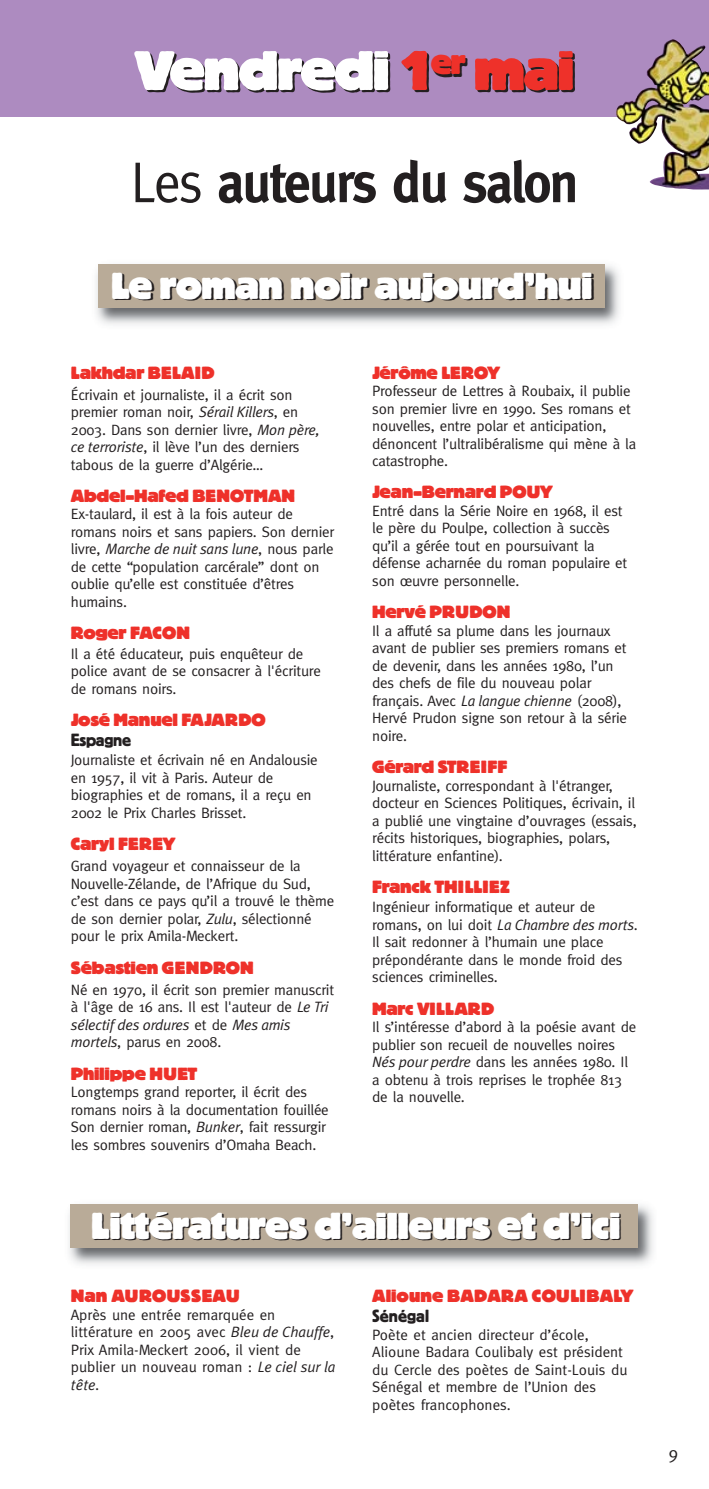
<style>
.page{position:relative;width:709px;height:1489px;background:#fff}
.page>*{position:absolute;margin:0;border:0;box-sizing:border-box;transform-origin:0 0}
.t1{font:700 57.5px "Meta";letter-spacing:-.035em;color:#231f20;scale:.94 1}
.t2{font:800 55px "Block BE";letter-spacing:-.03em;color:#231f20}
.t3{font:800 37px "Block BE";letter-spacing:-.015em;color:#231f20}
.t4{font:800 17.5px "Block BE";letter-spacing:-.015em;color:#ee312a}
.t5{font:17.5px "Block BE";letter-spacing:-.01em;color:#231f20}
.t6{font:800 17.5px "Block BE";letter-spacing:.02em;color:#ee312a}
.t7{font:800 17.5px "Block BE";letter-spacing:.005em;color:#ee312a}
.t8{font:17.5px "Meta";color:#231f20}
.t9{font:15px/17.5px "Meta";letter-spacing:-.015em;color:#231f20}
.t10{font:italic 15px "Meta Plus Normal";letter-spacing:-.015em;color:#231f20}
.s1{font-weight:400}
.s2{font-family:"Meta Plus Normal";font-style:italic}
.s3{font-family:"Meta";font-style:normal}
</style>
<div class="page">
<div style="left:0;top:0;width:709px;height:117px;background:#ad8bc0"></div>
<img style="left:616px;top:39px;width:93px;height:151px">
<img style="left:96px;top:265px;width:524px;height:60px">
<div style="left:98px;top:264px;width:507px;height:43px;background:#b9ab98"></div>
<img style="left:69px;top:1204px;width:584px;height:61px">
<div style="left:71px;top:1204px;width:567px;height:43px;background:#b9ab98"></div>
<h2 class="t2" style="left:136px;top:53px;width:441px">Vendredi 1<sup>er</sup> mai</h2>
<h1 class="t1" style="left:131px;top:160px;width:478px"><span class="s1">Les</span> auteurs du salon</h1>
<h3 class="t3" style="left:113px;top:274px;width:483px">Le roman noir aujourd’hui</h3>
<p class="t4" style="left:71px;top:366px;width:145px">Lakhdar BELAID</p>
<p class="t9" style="left:71px;top:387px;width:250px">Écrivain et journaliste, il a écrit son premier roman noir, <span class="s2">Sérail Killers</span>, en 2003. Dans son dernier livre, <span class="s2">Mon père, ce terroriste</span>, il lève l’un des derniers tabous de la guerre d’Algérie…</p>
<p class="t4" style="left:71px;top:489px;width:226px">Abdel-Hafed BENOTMAN</p>
<p class="t9" style="left:71px;top:506px;width:265px">Ex-taulard, il est à la fois auteur de romans noirs et sans papiers. Son dernier</p>
<p class="t10" style="left:71px;top:543px;width:264px"><span class="s3">livre,</span> Marche de nuit sans lune<span class="s3">, nous parle</span></p>
<p class="t9" style="left:71px;top:559px;width:250px">de cette “population carcérale” dont on oublie qu’elle est constituée d’êtres humains.</p>
<p class="t4" style="left:71px;top:627px;width:120px">Roger FACON</p>
<p class="t9" style="left:71px;top:645px;width:251px">Il a été éducateur, puis enquêteur de police avant de se consacrer à l'écriture de romans noirs.</p>
<p class="t4" style="left:71px;top:713px;width:196px">José Manuel FAJARDO</p>
<p class="t5" style="left:71px;top:733px;width:62px">Espagne</p>
<p class="t9" style="left:71px;top:752px;width:248px">Journaliste et écrivain né en Andalousie en 1957, il vit à Paris. Auteur de biographies et de romans, il a reçu en 2002 le Prix Charles Brisset.</p>
<p class="t4" style="left:71px;top:837px;width:106px">Caryl FEREY</p>
<p class="t9" style="left:71px;top:858px;width:265px">Grand voyageur et connaisseur de la Nouvelle-Zélande, de l’Afrique du Sud, c’est dans ce pays qu’il a trouvé le thème de son dernier polar, <span class="s2">Zulu</span>, sélectionné pour le prix Amila-Meckert.</p>
<p class="t4" style="left:71px;top:961px;width:184px">Sébastien GENDRON</p>
<p class="t9" style="left:71px;top:981px;width:265px">Né en 1970, il écrit son premier manuscrit à l'âge de 16 ans. Il est l'auteur de <span class="s2">Le Tri</span></p>
<p class="t10" style="left:71px;top:1018px;width:221px">sélectif des ordures <span class="s3">et de</span> Mes amis</p>
<p class="t9" style="left:71px;top:1034px;width:152px"><span class="s2">mortels</span>, parus en 2008.</p>
<p class="t4" style="left:71px;top:1067px;width:128px">Philippe HUET</p>
<p class="t9" style="left:71px;top:1084px;width:259px">Longtemps grand reporter, il écrit des romans noirs à la documentation fouillée Son dernier roman, <span class="s2">Bunker</span>, fait ressurgir les sombres souvenirs d’Omaha Beach.</p>
<p class="t4" style="left:372px;top:366px;width:129px">Jérôme LEROY</p>
<p class="t9" style="left:372px;top:383px;width:265px">Professeur de Lettres à Roubaix, il publie son premier livre en 1990. Ses romans et nouvelles, entre polar et anticipation, dénoncent l’ultralibéralisme qui mène à la catastrophe.</p>
<p class="t4" style="left:372px;top:486px;width:182px">Jean-Bernard POUY</p>
<p class="t9" style="left:372px;top:503px;width:256px">Entré dans la Série Noire en 1968, il est le père du Poulpe, collection à succès qu’il a gérée tout en poursuivant la défense acharnée du roman populaire et son œuvre personnelle.</p>
<p class="t7" style="left:372px;top:605px;width:140px">Hervé PRUDON</p>
<p class="t9" style="left:372px;top:623px;width:256px">Il a affuté sa plume dans les journaux avant de publier ses premiers romans et de devenir, dans les années 1980, l’un des chefs de file du nouveau polar français. Avec <span class="s2">La langue chienne</span> (2008), Hervé Prudon signe son retour à la série noire.</p>
<p class="t4" style="left:372px;top:760px;width:136px">Gérard STREIFF</p>
<p class="t9" style="left:372px;top:777px;width:266px">Journaliste, correspondant à l'étranger, docteur en Sciences Politiques, écrivain, il a publié une vingtaine d’ouvrages (essais, récits historiques, biographies, polars, littérature enfantine).</p>
<p class="t4" style="left:372px;top:880px;width:139px">Franck THILLIEZ</p>
<p class="t9" style="left:372px;top:899px;width:267px">Ingénieur informatique et auteur de romans, on lui doit <span class="s2">La Chambre des morts</span>.<br>Il sait redonner à l’humain une place prépondérante dans le monde froid des sciences criminelles.</p>
<p class="t4" style="left:372px;top:1002px;width:124px">Marc VILLARD</p>
<p class="t9" style="left:372px;top:1019px;width:265px">Il s’intéresse d’abord à la poésie avant de publier son recueil de nouvelles noires <span class="s2">Nés pour perdre</span> dans les années 1980. Il a obtenu à trois reprises le trophée 813 de la nouvelle.</p>
<h3 class="t3" style="left:92px;top:1213px;width:531px">Littératures d’ailleurs et d’ici</h3>
<p class="t6" style="left:71px;top:1289px;width:170px">Nan AUROUSSEAU</p>
<p class="t9" style="left:71px;top:1306px;width:266px">Après une entrée remarquée en littérature en 2005 avec <span class="s2">Bleu de Chauffe</span>, Prix Amila-Meckert 2006, il vient de publier un nouveau roman : <span class="s2">Le ciel sur la</span></p>
<p class="t10" style="left:71px;top:1378px;width:30px">tête.</p>
<p class="t4" style="left:372px;top:1289px;width:263px">Alioune BADARA COULIBALY</p>
<p class="t5" style="left:372px;top:1309px;width:58px">Sénégal</p>
<p class="t9" style="left:372px;top:1326px;width:257px">Poète et ancien directeur d’école, Alioune Badara Coulibaly est président du Cercle des poètes de Saint-Louis du Sénégal et membre de l’Union des poètes francophones.</p>
<p class="t8" style="left:669px;top:1445px;width:11px">9</p>
</div>
